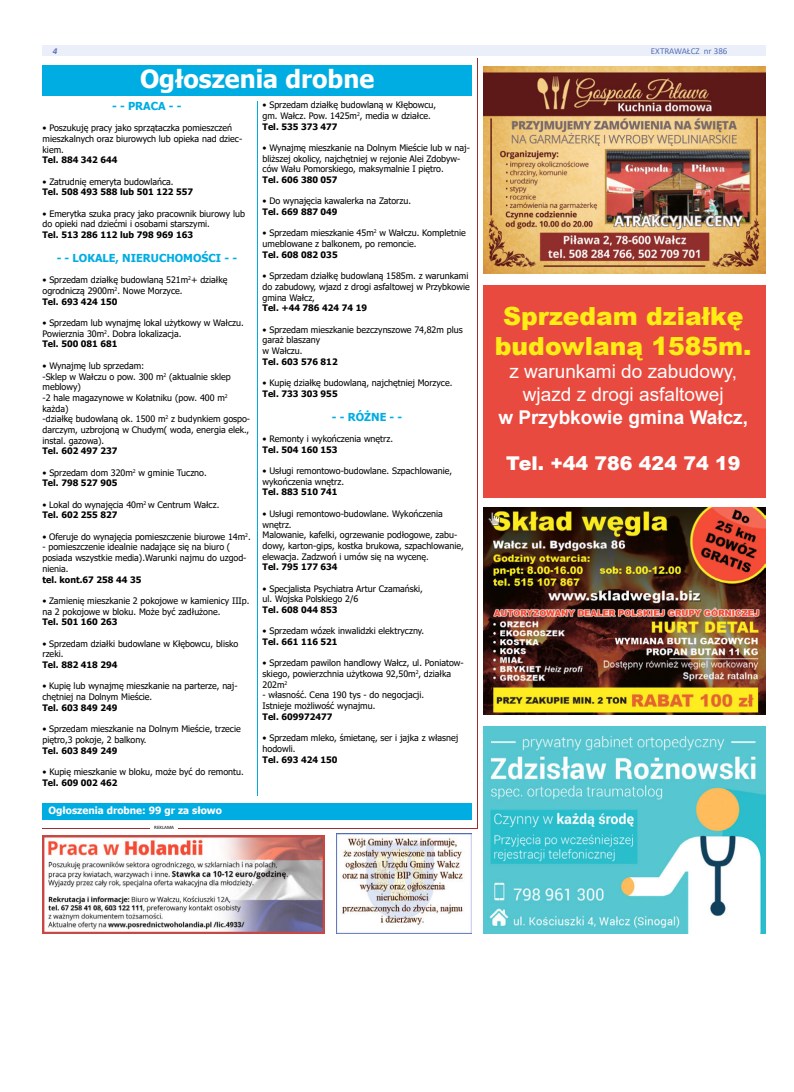
<style>
.page{position:relative;width:794px;height:1092px;background:#fff}
.page>*{position:absolute;margin:0;border:0;box-sizing:border-box;transform-origin:0 0}
.t1{font:900 25px/30px "Arial";color:#ffed15;text-align:center}
.t2{font:700 25px "Tahoma";color:#fff}
.t3{font:19px/22.8px "Arial";color:#fff;text-align:center}
.t4{font:700 19px "Arial";color:#fff}
.t5{font:900 19px "Arial";color:#fff}
.t6{font:700 11px "Tahoma";color:#00ade2}
.t7{font:700 10px "Tahoma";color:#fff}
.t8{font:9px "Calibri";color:#5570b6}
.t9{font:italic 700 9px "Calibri";color:#5b72b9}
.t10{font:8.9px/10.7px "Tahoma";color:#000}
.t11{font:700 8.9px "Tahoma";color:#000}
.t12{font:5px "Calibri";color:#000}
.s1{font-weight:700}
</style>
<div class="page">
<div style="left:43px;top:45px;width:722px;height:11px;background:#ebeff9"></div>
<hr style="left:477px;top:59px;width:1px;height:769px;background:#9e2e2d">
<div style="left:43px;top:802px;width:429px;height:17px;background:#00ade2"></div>
<div style="left:43px;top:65px;width:429px;height:31px;background:#00ade2"></div>
<hr style="left:257px;top:101px;width:1px;height:694px;background:#00ade2">
<hr style="left:43px;top:827px;width:434px;height:1px;background:#9e2e2d">
<hr style="left:151px;top:825px;width:27px;height:4px;background:#fff">
<img style="left:483px;top:726px;width:282px;height:207px">
<img style="left:43px;top:835px;width:282px;height:98px">
<img style="left:483px;top:66px;width:282px;height:207px">
<img style="left:336px;top:833px;width:136px;height:100px">
<img style="left:484px;top:507px;width:282px;height:207px">
<img style="left:489px;top:512px;width:10px;height:14px">
<div style="left:484px;top:285px;width:282px;height:212px;background:#e94a3f"></div>
<p class="t9" style="left:53px;top:47px;width:6px">4</p>
<p class="t8" style="left:651px;top:44px;width:78px">EXTRAWAŁCZ nr 386</p>
<h1 class="t2" style="left:140px;top:62px;width:236px">Ogłoszenia drobne</h1>
<p class="t6" style="left:112px;top:98px;width:71px">- - PRACA - -</p>
<p class="t10" style="left:43px;top:123px;width:201px">• Poszukuję pracy jako sprzątaczka pomieszczeń mieszkalnych oraz biurowych lub opieka nad dziec&shy;kiem.</p>
<p class="t11" style="left:43px;top:154px;width:77px">Tel. 884 342 644</p>
<p class="t10" style="left:43px;top:176px;width:133px">• Zatrudnię emeryta budowlańca.</p>
<p class="t11" style="left:43px;top:186px;width:152px">Tel. 508 493 588 lub 501 122 557</p>
<p class="t10" style="left:43px;top:208px;width:204px">• Emerytka szuka pracy jako pracownik biurowy lub do opieki nad dziećmi i osobami starszymi.</p>
<p class="t11" style="left:43px;top:228px;width:152px">Tel. 513 286 112 lub 798 969 163</p>
<p class="t6" style="left:57px;top:250px;width:182px">- - LOKALE, NIERUCHOMOŚCI - -</p>
<p class="t10" style="left:43px;top:275px;width:186px">• Sprzedam działkę budowlaną 521m<sup>2</sup>+ działkę ogrodniczą 2900m<sup>2</sup>. Nowe Morzyce.<br><span class="s1">Tel. 693 424 150</span></p>
<p class="t10" style="left:43px;top:318px;width:203px">• Sprzedam lub wynajmę lokal użytkowy w Wałczu.<br>Powierznia 30m<sup>2</sup>. Dobra lokalizacja.<br><span class="s1">Tel. 500 081 681</span></p>
<p class="t10" style="left:43px;top:361px;width:209px">• Wynajmę lub sprzedam:<br>-Sklep w Wałczu o pow. 300 m<sup>2</sup> (aktualnie sklep meblowy)<br>-2 hale magazynowe w Kołatniku (pow. 400 m<sup>2 </sup>każda)<br>-działkę budowlaną ok. 1500 m<sup>2</sup> z budynkiem gospo&shy;darczym, uzbrojoną w Chudym( woda, energia elek., instal. gazowa).</p>
<p class="t11" style="left:43px;top:445px;width:77px">Tel. 602 497 237</p>
<p class="t10" style="left:43px;top:467px;width:166px">• Sprzedam dom 320m<sup>2</sup> w gminie Tuczno.<br><span class="s1">Tel. 798 527 905</span></p>
<p class="t10" style="left:43px;top:499px;width:178px">• Lokal do wynajęcia 40m<sup>2</sup> w Centrum Wałcz.<br><span class="s1">Tel. 602 255 827</span></p>
<p class="t10" style="left:43px;top:531px;width:210px">• Oferuje do wynajęcia pomieszczenie biurowe 14m<sup>2</sup>.</p>
<p class="t10" style="left:43px;top:542px;width:205px">- pomieszczenie idealnie nadające się na biuro ( posiada wszystkie media).Warunki najmu do uzgod&shy;nienia.</p>
<p class="t11" style="left:43px;top:573px;width:100px">tel. kont.67 258 44 35</p>
<p class="t10" style="left:43px;top:595px;width:208px">• Zamienię mieszkanie 2 pokojowe w kamienicy IIIp. na 2 pokojowe w bloku. Może być zadłużone.</p>
<p class="t11" style="left:43px;top:615px;width:77px">Tel. 501 160 263</p>
<p class="t10" style="left:43px;top:638px;width:197px">• Sprzedam działki budowlane w Kłębowcu, blisko rzeki.</p>
<p class="t11" style="left:43px;top:658px;width:77px">Tel. 882 418 294</p>
<p class="t10" style="left:43px;top:681px;width:197px">• Kupię lub wynajmę mieszkanie na parterze, naj&shy;chętniej na Dolnym Mieście.</p>
<p class="t11" style="left:43px;top:701px;width:77px">Tel. 603 849 249</p>
<p class="t10" style="left:43px;top:724px;width:200px">• Sprzedam mieszkanie na Dolnym Mieście, trzecie piętro,3 pokoje, 2 balkony.</p>
<p class="t11" style="left:43px;top:744px;width:77px">Tel. 603 849 249</p>
<p class="t10" style="left:43px;top:766px;width:203px">• Kupię mieszkanie w bloku, może być do remontu.</p>
<p class="t11" style="left:43px;top:776px;width:77px">Tel. 609 002 462</p>
<p class="t10" style="left:262px;top:100px;width:175px">• Sprzedam działkę budowlaną w Kłębowcu, gm. Wałcz. Pow. 1425m<sup>2</sup>, media w działce.<br><span class="s1">Tel. 535 373 477</span></p>
<p class="t10" style="left:262px;top:143px;width:209px">• Wynajmę mieszkanie na Dolnym Mieście lub w naj&shy;bliższej okolicy, najchętniej w rejonie Alei Zdobyw&shy;ców Wału Pomorskiego, maksymalnie I piętro.</p>
<p class="t11" style="left:262px;top:173px;width:77px">Tel. 606 380 057</p>
<p class="t10" style="left:262px;top:196px;width:150px">• Do wynajęcia kawalerka na Zatorzu.</p>
<p class="t11" style="left:262px;top:205px;width:77px">Tel. 669 887 049</p>
<p class="t10" style="left:262px;top:228px;width:205px">• Sprzedam mieszkanie 45m<sup>2</sup> w Wałczu. Kompletnie umeblowane z balkonem, po remoncie.</p>
<p class="t11" style="left:262px;top:248px;width:77px">Tel. 608 082 035</p>
<p class="t10" style="left:262px;top:271px;width:209px">• Sprzedam działkę budowlaną 1585m. z warunkami do zabudowy, wjazd z drogi asfaltowej w Przybkowie gmina Wałcz,</p>
<p class="t11" style="left:262px;top:302px;width:106px">Tel. +44 786 424 74 19</p>
<p class="t10" style="left:262px;top:324px;width:201px">• Sprzedam mieszkanie bezczynszowe 74,82m plus garaż blaszany<br>w Wałczu.</p>
<p class="t11" style="left:262px;top:355px;width:77px">Tel. 603 576 812</p>
<p class="t10" style="left:262px;top:378px;width:191px">• Kupię działkę budowlaną, najchętniej Morzyce.</p>
<p class="t11" style="left:262px;top:387px;width:77px">Tel. 733 303 955</p>
<p class="t6" style="left:332px;top:409px;width:72px">- - RÓŻNE - -</p>
<p class="t10" style="left:262px;top:434px;width:132px">• Remonty i wykończenia wnętrz.</p>
<p class="t11" style="left:262px;top:443px;width:77px">Tel. 504 160 153</p>
<p class="t10" style="left:262px;top:466px;width:191px">• Usługi remontowo-budowlane. Szpachlowanie, wykończenia wnętrz.</p>
<p class="t11" style="left:262px;top:486px;width:77px">Tel. 883 510 741</p>
<p class="t10" style="left:262px;top:508px;width:203px">• Usługi remontowo-budowlane. Wykończenia wnętrz.<br>Malowanie, kafelki, ogrzewanie podłogowe, zabu&shy;dowy, karton-gips, kostka brukowa, szpachlowanie, elewacja. Zadzwoń i umów się na wycenę.</p>
<p class="t11" style="left:262px;top:560px;width:77px">Tel. 795 177 634</p>
<p class="t10" style="left:262px;top:583px;width:162px">• Specjalista Psychiatra Artur Czamański, ul. Wojska Polskiego 2/6</p>
<p class="t11" style="left:262px;top:603px;width:77px">Tel. 608 044 853</p>
<p class="t10" style="left:262px;top:626px;width:163px">• Sprzedam wózek inwalidzki elektryczny.</p>
<p class="t11" style="left:262px;top:635px;width:77px">Tel. 661 116 521</p>
<p class="t10" style="left:262px;top:658px;width:202px">• Sprzedam pawilon handlowy Wałcz, ul. Poniatow&shy;skiego, powierzchnia użytkowa 92,50m<sup>2</sup>, działka<br>202m<sup>2</sup></p>
<p class="t10" style="left:262px;top:690px;width:163px">- własność. Cena 190 tys - do negocjacji.<br>Istnieje możliwość wynajmu.</p>
<p class="t11" style="left:262px;top:710px;width:71px">Tel. 609972477</p>
<p class="t10" style="left:262px;top:733px;width:197px">• Sprzedam mleko, śmietanę, ser i jajka z własnej hodowli.</p>
<p class="t11" style="left:262px;top:753px;width:77px">Tel. 693 424 150</p>
<p class="t7" style="left:49px;top:803px;width:175px">Ogłoszenia drobne: 99 gr za słowo</p>
<p class="t12" style="left:154px;top:824px;width:21px">REKLAMA</p>
<h1 class="t1" style="left:495px;top:301px;width:258px">Sprzedam działkę budowlaną 1585m.</h1>
<h2 class="t3" style="left:509px;top:360px;width:229px">z warunkami do zabudowy, wjazd z drogi asfaltowej</h2>
<h2 class="t4" style="left:498px;top:404px;width:251px">w Przybkowie gmina Wałcz,</h2>
<h2 class="t5" style="left:506px;top:449px;width:236px">Tel. +44 786 424 74 19</h2>
</div>
